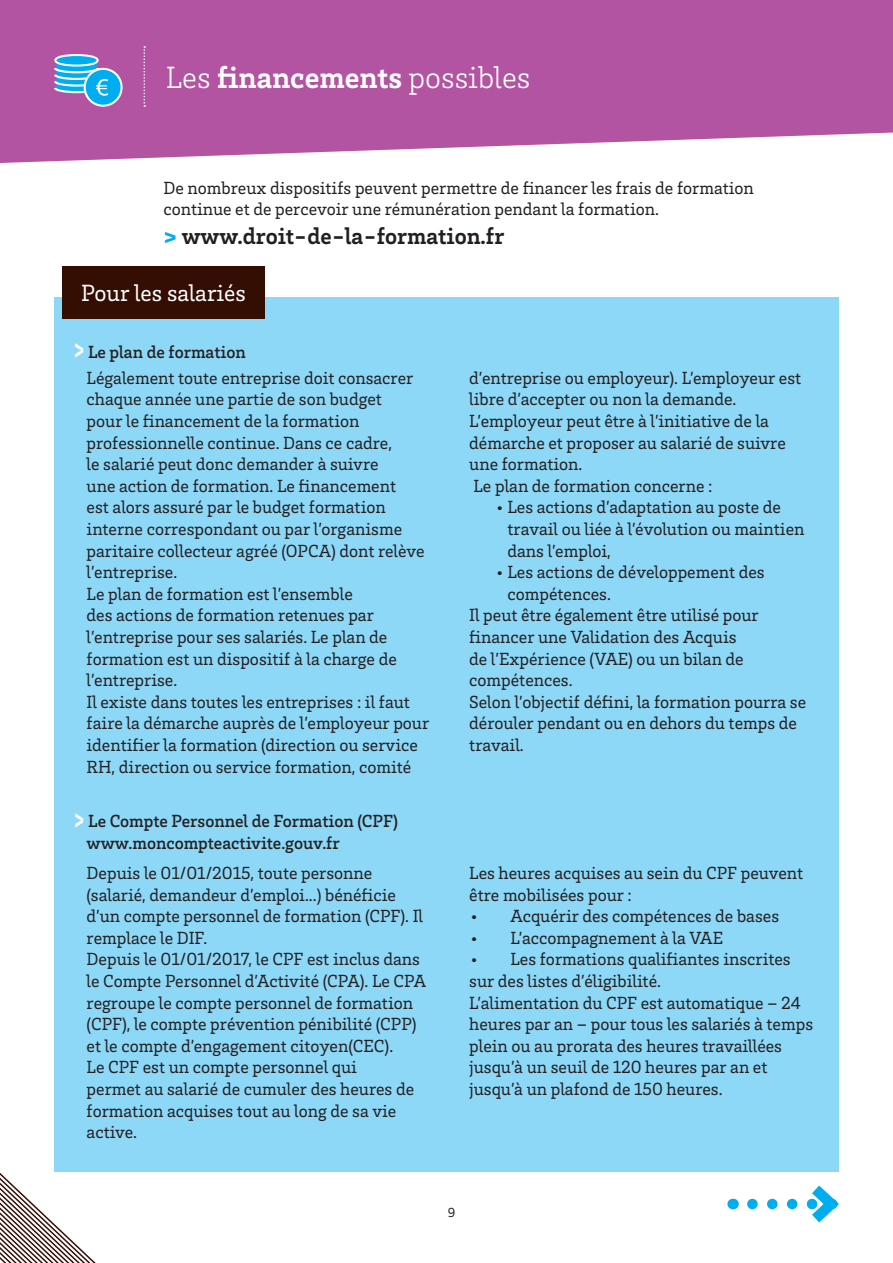
<style>
.page{position:relative;width:893px;height:1263px;background:#fff}
.page>*{position:absolute;margin:0;border:0;box-sizing:border-box;transform-origin:0 0}
.t1{font:300 31.5px "Brix Slab";color:#fff}
.t2{font:700 24px "Brix Slab";color:#231f20}
.t3{font:24px "Brix Slab";color:#fff}
.t4{font:18px/21.6px "Brix Slab";color:#231f20}
.t5{font:500 18px "Brix Slab";color:#231f20}
.t6{font:13.5px "Brix Slab";color:#231f20}
.s1{font-weight:700}
.s2{font-weight:900;color:#00aeef}
.s3{font-weight:700;font-size:31.8px;color:#fff}
</style>
<div class="page">
<div style="left:54px;top:297px;width:785px;height:874px;background:#8dd7f7"></div>
<div style="left:62px;top:266px;width:203px;height:53px;background:#340d03"></div>
<svg style="left:0;top:0;width:893px;height:163px;background:#b964a9"></svg>
<svg style="left:85px;top:69px;width:37px;height:37px"></svg>
<div style="left:84px;top:68px;width:39px;height:39px;border:2px solid #fff;border-radius:50%"></div>
<svg style="left:53px;top:54px;width:55px;height:42px"></svg>
<svg style="left:143px;top:46px;width:2px;height:61px"></svg>
<svg style="left:0;top:1171px;width:152px;height:92px"></svg>
<svg style="left:752px;top:1185px;width:87px;height:38px"></svg>
<p class="t1" style="left:166px;top:57px;width:366px">Les <span class="s1">financements</span> possibles</p>
<p class="t4" style="left:163px;top:176px;width:592px">De nombreux dispositifs peuvent permettre de financer les frais de formation continue et de percevoir une rémunération pendant la formation.</p>
<p class="t2" style="left:163px;top:220px;width:342px"><span class="s2">&gt;</span> www.droit-de-la-formation.fr</p>
<p class="t3" style="left:81px;top:277px;width:166px">Pour les salariés</p>
<p class="t5" style="left:74px;top:340px;width:173px"><span class="s3">&gt;</span> Le plan de formation</p>
<p class="t4" style="left:87px;top:366px;width:340px">Légalement toute entreprise doit consacrer chaque année une partie de son budget<br>pour le financement de la formation professionnelle continue. Dans ce cadre,<br>le salarié peut donc demander à suivre<br>une action de formation. Le financement<br>est alors assuré par le budget formation interne correspondant ou par l’organisme paritaire collecteur agréé (OPCA) dont relève l’entreprise.</p>
<p class="t4" style="left:87px;top:582px;width:312px">Le plan de formation est l’ensemble<br>des actions de formation retenues par l’entreprise pour ses salariés. Le plan de formation est un dispositif à la charge de l’entreprise.</p>
<p class="t4" style="left:87px;top:690px;width:344px">Il existe dans toutes les entreprises : il faut faire la démarche auprès de l’employeur pour identifier la formation (direction ou service RH, direction ou service formation, comité</p>
<p class="t5" style="left:74px;top:809px;width:326px"><span class="s3">&gt;</span> Le Compte Personnel de Formation (CPF)</p>
<p class="t5" style="left:87px;top:831px;width:255px">www.moncompteactivite.gouv.fr</p>
<p class="t4" style="left:87px;top:861px;width:338px">Depuis le 01/01/2015, toute personne (salarié, demandeur d’emploi...) bénéficie d’un compte personnel de formation (CPF). Il remplace le DIF.</p>
<p class="t4" style="left:87px;top:948px;width:341px">Depuis le 01/01/2017, le CPF est inclus dans le Compte Personnel d’Activité (CPA). Le CPA regroupe le compte personnel de formation (CPF), le compte prévention pénibilité (CPP) et le compte d’engagement citoyen(CEC).</p>
<p class="t4" style="left:87px;top:1056px;width:329px">Le CPF est un compte personnel qui permet au salarié de cumuler des heures de formation acquises tout au long de sa vie active.</p>
<p class="t4" style="left:469px;top:366px;width:334px">d’entreprise ou employeur). L’employeur est libre d’accepter ou non la demande.</p>
<p class="t4" style="left:469px;top:409px;width:318px">L’employeur peut être à l’initiative de la démarche et proposer au salarié de suivre une formation.</p>
<p class="t4" style="left:473px;top:474px;width:240px">Le plan de formation concerne :</p>
<p class="t4" style="left:507px;top:496px;width:298px;text-indent:-13px">• Les actions d’adaptation au poste de travail ou liée à l’évolution ou maintien dans l’emploi,</p>
<p class="t4" style="left:507px;top:561px;width:259px;text-indent:-13px">• Les actions de développement des compétences.</p>
<p class="t4" style="left:469px;top:604px;width:291px">Il peut être également être utilisé pour financer une Validation des Acquis de l’Expérience (VAE) ou un bilan de compétences.</p>
<p class="t4" style="left:469px;top:690px;width:338px">Selon l’objectif défini, la formation pourra se dérouler pendant ou en dehors du temps de travail.</p>
<p class="t4" style="left:469px;top:861px;width:335px">Les heures acquises au sein du CPF peuvent être mobilisées pour :</p>
<p class="t4" style="left:469px;top:905px;width:311px">• Acquérir des compétences de bases</p>
<p class="t4" style="left:469px;top:926px;width:255px">• L’accompagnement à la VAE</p>
<p class="t4" style="left:469px;top:948px;width:323px">• Les formations qualifiantes inscrites sur des listes d’éligibilité.</p>
<p class="t4" style="left:469px;top:991px;width:345px">L’alimentation du CPF est automatique – 24 heures par an – pour tous les salariés à temps plein ou au prorata des heures travaillées jusqu’à un seuil de 120 heures par an et jusqu’à un plafond de 150 heures.</p>
<p class="t6" style="left:448px;top:1204px;width:9px">9</p>
</div>
